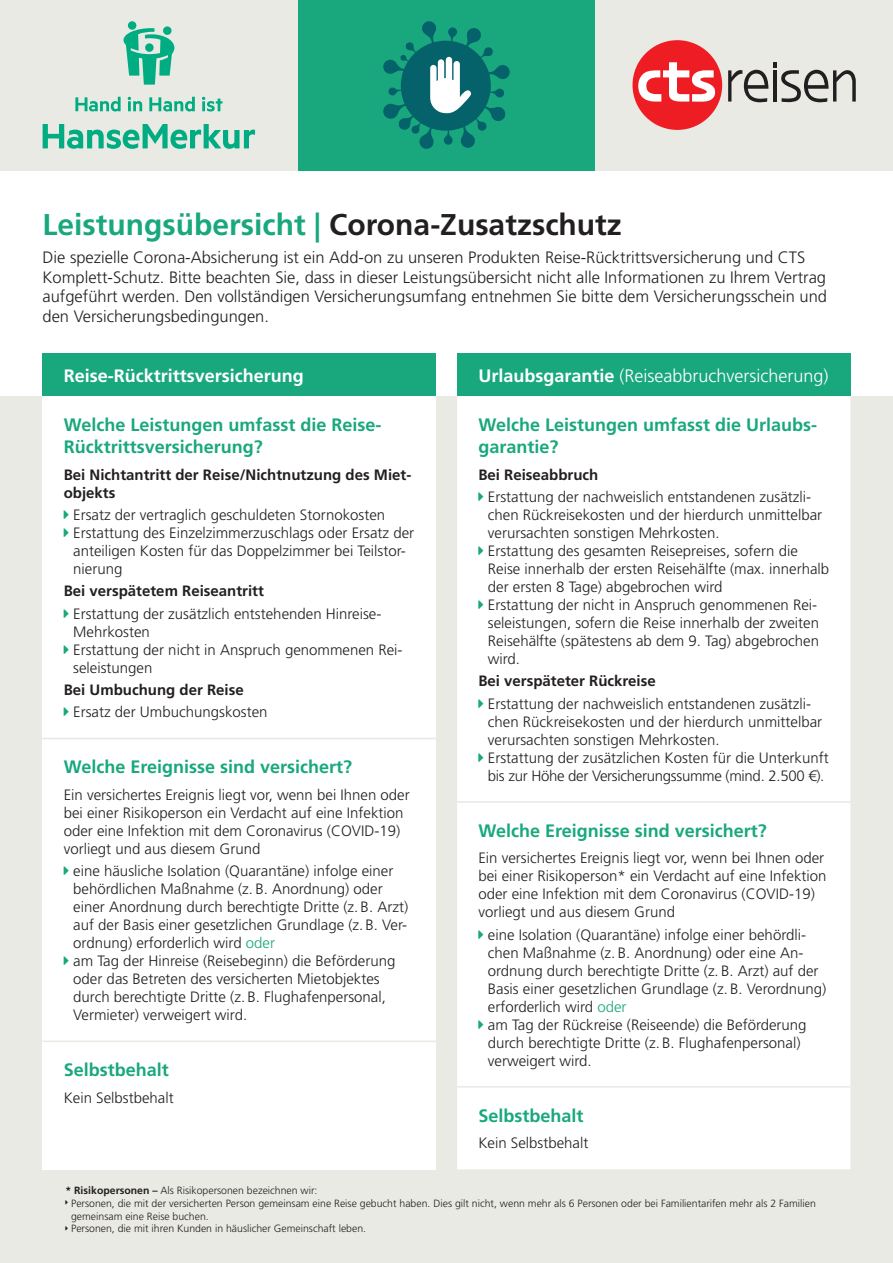
<style>
.page{position:relative;width:893px;height:1263px;background:#fff}
.page>*{position:absolute;margin:0;border:0;box-sizing:border-box;transform-origin:0 0}
.t1{font:700 30px "Frutiger LT Pro";color:#19a87d}
.t2{font:700 18px/22.5px "Frutiger LT Pro";color:#19a87d}
.t3{font:300 18px "Frutiger LT Pro";color:#fff}
.t4{font:700 18px "Frutiger LT Pro";color:#fff}
.t5{font:300 16.5px/19.5px "Frutiger LT Pro";color:#231f20}
.t6{font:300 15px/18px "Frutiger LT Pro";color:#231f20}
.t7{font:700 15px/18px "Frutiger LT Pro";color:#231f20}
.t8{font:300 10.5px/12.6px "Frutiger LT Pro";color:#231f20}
.s1{color:#231f20}
.s2{font-weight:700}
.s3{color:#19a87d}
</style>
<div class="page">
<div style="left:298px;top:0;width:297px;height:170px;background:#19a87d"></div>
<div style="left:595px;top:0;width:298px;height:170px;background:#eaeae4"></div>
<div style="left:0;top:0;width:298px;height:170px;background:#eaeae4"></div>
<svg style="left:43px;top:21px;width:212px;height:128px"></svg>
<div style="left:632px;top:40px;width:90px;height:90px;background:#ee1d23;border-radius:50%"></div>
<svg style="left:728px;top:62px;width:128px;height:40px"></svg>
<svg style="left:638px;top:62px;width:77px;height:40px"></svg>
<svg style="left:383px;top:21px;width:127px;height:128px"></svg>
<div style="left:0;top:396px;width:893px;height:867px;background:#eaeae4"></div>
<div style="left:43px;top:354px;width:393px;height:815px;background:#fff"></div>
<div style="left:43px;top:354px;width:393px;height:42px;background:#19a87d"></div>
<hr style="left:43px;top:738px;width:393px;height:1px;background:#e6e7e9">
<hr style="left:43px;top:1040px;width:393px;height:2px;background:#eaeae4">
<div style="left:457px;top:354px;width:393px;height:42px;background:#19a87d"></div>
<div style="left:457px;top:396px;width:393px;height:773px;background:#fff"></div>
<hr style="left:457px;top:801px;width:393px;height:2px;background:#e6e7e9">
<hr style="left:457px;top:1086px;width:393px;height:1px;background:#eaeae4">
<svg style="left:478px;top:492px;width:5px;height:9px"></svg>
<svg style="left:478px;top:546px;width:5px;height:9px"></svg>
<svg style="left:478px;top:600px;width:5px;height:9px"></svg>
<svg style="left:478px;top:699px;width:5px;height:9px"></svg>
<svg style="left:478px;top:753px;width:5px;height:9px"></svg>
<svg style="left:478px;top:930px;width:5px;height:8px"></svg>
<svg style="left:478px;top:1020px;width:5px;height:8px"></svg>
<h1 class="t1" style="left:43px;top:207px;width:581px">Leistungsübersicht | <span class="s1">Corona-Zusatzschutz</span></h1>
<p class="t5" style="left:43px;top:248px;width:786px">Die spezielle Corona-Absicherung ist ein Add-on zu unseren Produkten Reise-Rücktrittsversicherung und CTS Komplett-Schutz. Bitte beachten Sie, dass in dieser Leistungsübersicht nicht alle Informationen zu Ihrem Vertrag aufgeführt werden. Den vollständigen Versicherungsumfang entnehmen Sie bitte dem Versicherungsschein und den Versicherungsbedingungen.</p>
<p class="t3" style="left:478px;top:365px;width:352px"><span class="s2">Urlaubsgarantie</span> (Reiseabbruchversicherung)</p>
<p class="t2" style="left:478px;top:413px;width:340px">Welche Leistungen umfasst die Urlaubs&shy;garantie?</p>
<p class="t7" style="left:478px;top:466px;width:122px">Bei Reiseabbruch</p>
<p class="t6" style="left:488px;top:488px;width:343px">Erstattung der nachweislich entstandenen zusätzli&shy;chen Rückreisekosten und der hierdurch unmittelbar verursachten sonstigen Mehrkosten.<br>Erstattung des gesamten Reisepreises, sofern die Reise innerhalb der ersten Reisehälfte (max. innerhalb der ersten 8 Tage) abgebrochen wird<br>Erstattung der nicht in Anspruch genommenen Rei&shy;seleistungen, sofern die Reise innerhalb der zweiten Reisehälfte (spätestens ab dem 9. Tag) abgebrochen wird.</p>
<p class="t7" style="left:478px;top:672px;width:179px">Bei verspäteter Rückreise</p>
<p class="t6" style="left:488px;top:695px;width:342px">Erstattung der nachweislich entstandenen zusätzli&shy;chen Rückreisekosten und der hierdurch unmittelbar verursachten sonstigen Mehrkosten.<br>Erstattung der zusätzlichen Kosten für die Unterkunft bis zur Höhe der Versicherungssumme (mind. 2.500 €).</p>
<p class="t2" style="left:478px;top:819px;width:290px">Welche Ereignisse sind versichert?</p>
<p class="t6" style="left:478px;top:849px;width:350px">Ein versichertes Ereignis liegt vor, wenn bei Ihnen oder bei einer Risikoperson* ein Verdacht auf eine Infektion oder eine Infektion mit dem Coronavirus (COVID-19) vorliegt und aus diesem Grund</p>
<p class="t6" style="left:488px;top:925px;width:340px">eine Isolation (Quarantäne) infolge einer behördli&shy;chen Maßnahme (z. B. Anordnung) oder eine An&shy;ordnung durch berechtigte Dritte (z. B. Arzt) auf der Basis einer gesetzlichen Grundlage (z. B. Verordnung) erforderlich wird <span class="s3">oder<br></span>am Tag der Rückreise (Reiseende) die Beförderung durch berechtigte Dritte (z. B. Flughafenpersonal) verweigert wird.</p>
<p class="t2" style="left:478px;top:1104px;width:107px">Selbstbehalt</p>
<p class="t6" style="left:478px;top:1134px;width:112px">Kein Selbstbehalt</p>
<p class="t8" style="left:71px;top:1184px;width:746px;text-indent:-6px"><span class="s2">* Risikopersonen –</span> Als Risikopersonen bezeichnen wir:<br>Personen, die mit der versicherten Person gemeinsam eine Reise gebucht haben. Dies gilt nicht, wenn mehr als 6 Personen oder bei Familientarifen mehr als 2 Familien gemeinsam eine Reise buchen.<br>Personen, die mit ihren Kunden in häuslicher Gemeinschaft leben.</p>
<p class="t4" style="left:64px;top:365px;width:242px">Reise-Rücktrittsversicherung</p>
<p class="t2" style="left:64px;top:413px;width:318px">Welche Leistungen umfasst die Reise-<br>Rücktrittsversicherung?</p>
<p class="t7" style="left:64px;top:466px;width:348px">Bei Nichtantritt der Reise/Nichtnutzung des Miet&shy;objekts</p>
<p class="t6" style="left:73px;top:506px;width:342px">Ersatz der vertraglich geschuldeten Stornokosten Erstattung des Einzelzimmerzuschlags oder Ersatz der anteiligen Kosten für das Doppelzimmer bei Teilstor&shy;nierung</p>
<p class="t7" style="left:64px;top:582px;width:202px">Bei verspätetem Reiseantritt</p>
<p class="t6" style="left:73px;top:605px;width:331px">Erstattung der zusätzlich entstehenden Hinreise-<br>Mehrkosten<br>Erstattung der nicht in Anspruch genommenen Rei&shy;seleistungen</p>
<p class="t7" style="left:64px;top:681px;width:182px">Bei Umbuchung der Reise</p>
<p class="t6" style="left:73px;top:703px;width:196px">Ersatz der Umbuchungskosten</p>
<p class="t2" style="left:64px;top:756px;width:290px">Welche Ereignisse sind versichert?</p>
<p class="t6" style="left:64px;top:786px;width:347px">Ein versichertes Ereignis liegt vor, wenn bei Ihnen oder bei einer Risikoperson ein Verdacht auf eine Infektion oder eine Infektion mit dem Coronavirus (COVID-19) vorliegt und aus diesem Grund</p>
<p class="t6" style="left:73px;top:862px;width:336px">eine häusliche Isolation (Quarantäne) infolge einer behördlichen Maßnahme (z. B. Anordnung) oder einer Anordnung durch berechtigte Dritte (z. B. Arzt) auf der Basis einer gesetzlichen Grundlage (z. B. Ver&shy;ordnung) erforderlich wird <span class="s3">oder<br></span>am Tag der Hinreise (Reisebeginn) die Beförderung oder das Betreten des versicherten Mietobjektes durch berechtigte Dritte (z. B. Flughafenpersonal, Vermieter) verweigert wird.</p>
<p class="t2" style="left:64px;top:1059px;width:107px">Selbstbehalt</p>
<p class="t6" style="left:64px;top:1088px;width:112px">Kein Selbstbehalt</p>
</div>
